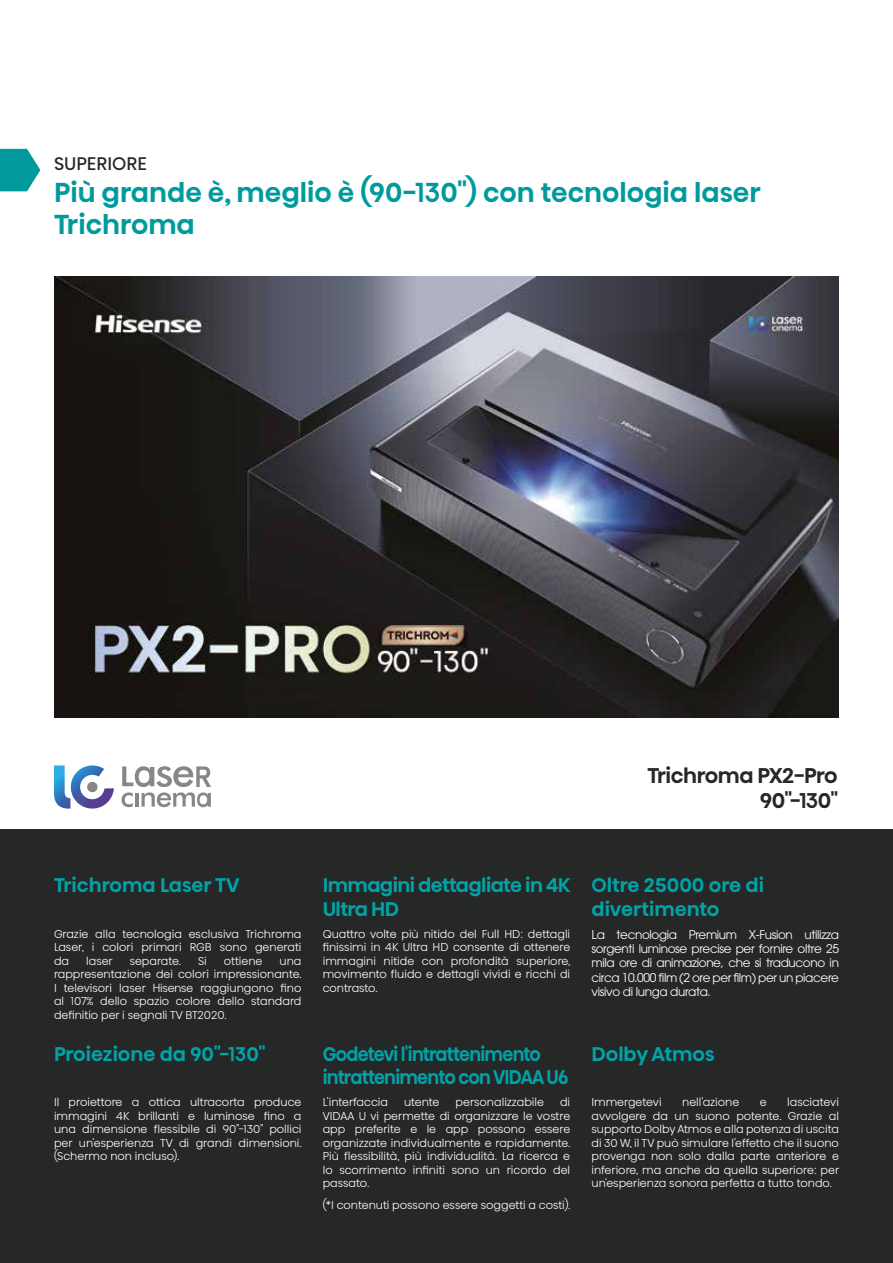
<style>
.page{position:relative;width:893px;height:1263px;background:#fff}
.page>*{position:absolute;margin:0;border:0;box-sizing:border-box;transform-origin:0 0}
.t1{font:500 27px/32.4px "Hisense Alfabet";color:#009a9d}
.t2{font:500 21px/25.2px "Hisense Alfabet";letter-spacing:-.02em;color:#262727;text-align:right}
.t3{font:500 19.5px/23.4px "Hisense Alfabet";color:#00a3a7}
.t4{font:500 19.5px/23.4px "Hisense Alfabet";letter-spacing:-.03em;color:#00a3a7;scale:.91 1}
.t5{font:500 19.5px/23.4px "Hisense Alfabet";letter-spacing:-.03em;color:#00a3a7}
.t6{font:18px "Hisense Alfabet";color:#262727}
.t7{font:12px/14.4px "ITC Avant Garde Pro";letter-spacing:-.03em;color:#fff;text-align:justify}
.t8{font:300 11.25px/13.5px "Hisense Alfabet";color:#fff;text-align:justify}
</style>
<div class="page">
<div style="left:0;top:829px;width:893px;height:434px;background:#262727"></div>
<img style="left:54px;top:276px;width:785px;height:442px">
<svg style="left:0;top:149px;width:40px;height:42px;background:#27a9ac"></svg>
<svg style="left:121px;top:766px;width:90px;height:41px"></svg>
<svg style="left:54px;top:765px;width:60px;height:44px"></svg>
<h3 class="t6" style="left:54px;top:148px;width:94px">SUPERIORE</h3>
<h1 class="t1" style="left:54px;top:175px;width:708px">Più grande è, meglio è (90-130") con tecnologia laser<br>Trichroma</h1>
<h2 class="t2" style="left:647px;top:762px;width:192px">Trichroma PX2-Pro<br>90"-130"</h2>
<h3 class="t3" style="left:54px;top:873px;width:187px">Trichroma Laser TV</h3>
<p class="t8" style="left:54px;top:925px;width:249px">Grazie alla tecnologia esclusiva Trichroma Laser, i colori primari RGB sono generati da</p>
<p class="t8" style="left:86px;top:952px;width:28px">laser</p>
<p class="t8" style="left:130px;top:952px;width:53px">separate.</p>
<p class="t8" style="left:198px;top:952px;width:10px">Si</p>
<p class="t8" style="left:224px;top:952px;width:40px">ottiene</p>
<p class="t8" style="left:54px;top:952px;width:249px;text-indent:226px">una rappresentazione dei colori impressionante.<br>I televisori laser Hisense raggiungono fino al 107% dello spazio colore dello standard definitio per i segnali TV BT2020.</p>
<h3 class="t3" style="left:54px;top:1042px;width:213px">Proiezione da 90"-130"</h3>
<p class="t8" style="left:54px;top:1094px;width:249px">Il proiettore a ottica ultracorta produce immagini 4K brillanti e luminose fino a una dimensione flessibile di 90"-130" pollici per un'esperienza TV di grandi dimensioni. (Schermo non incluso).</p>
<h3 class="t5" style="left:323px;top:873px;width:249px">Immagini dettagliate in 4K<br>Ultra HD</h3>
<p class="t8" style="left:323px;top:925px;width:249px">Quattro volte più nitido del Full HD: dettagli finissimi in 4K Ultra HD consente di ottenere immagini nitide con profondità superiore, movimento fluido e dettagli vividi e ricchi di contrasto.</p>
<h3 class="t4" style="left:323px;top:1042px;width:271px">Godetevi l'intrattenimento intrattenimento con VIDAA U6</h3>
<p class="t8" style="left:323px;top:1094px;width:67px">L'interfaccia</p>
<p class="t8" style="left:404px;top:1094px;width:37px">utente</p>
<p class="t8" style="left:456px;top:1094px;width:90px">personalizzabile</p>
<p class="t8" style="left:323px;top:1094px;width:249px;text-indent:237px">di VIDAA U vi permette di organizzare le vostre app preferite e le app possono essere organizzate individualmente e rapidamente.<br>Più flessibilità, più individualità. La ricerca e lo scorrimento infiniti sono un ricordo del passato.</p>
<p class="t8" style="left:323px;top:1197px;width:249px">(*I contenuti possono essere soggetti a costi).</p>
<h3 class="t3" style="left:591px;top:873px;width:174px">Oltre 25000 ore di divertimento</h3>
<p class="t7" style="left:591px;top:927px;width:249px">La tecnologia Premium X-Fusion utilizza sorgenti luminose precise per fornire oltre 25 mila ore di animazione, che si traducono in circa 10.000 film (2 ore per film) per un piacere visivo di lunga durata.</p>
<h3 class="t3" style="left:591px;top:1042px;width:125px">Dolby Atmos</h3>
<p class="t8" style="left:591px;top:1094px;width:72px">Immergetevi</p>
<p class="t8" style="left:682px;top:1094px;width:59px">nell'azione</p>
<p class="t8" style="left:760px;top:1094px;width:8px">e</p>
<p class="t8" style="left:591px;top:1094px;width:249px;text-indent:196px">lasciatevi avvolgere da un suono potente. Grazie al supporto Dolby Atmos e alla potenza di uscita di 30 W, il TV può simulare l'effetto che il suono provenga non solo dalla parte anteriore e inferiore, ma anche da quella superiore: per un'esperienza sonora perfetta a tutto tondo.</p>
</div>
